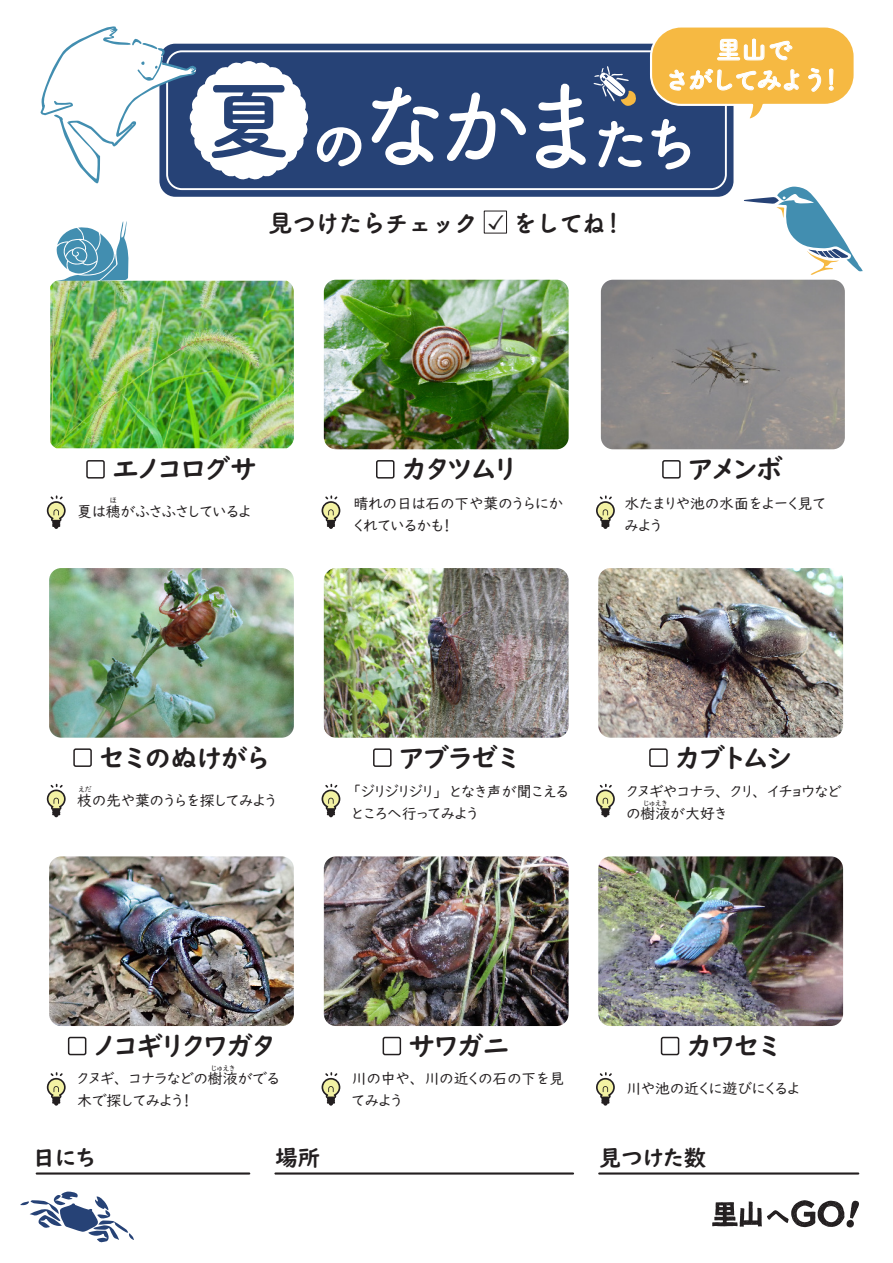
<style>
.page{position:relative;width:893px;height:1263px;background:#fff}
.page>*{position:absolute;margin:0;border:0;box-sizing:border-box;transform-origin:0 0}
.t1{font:58.95px "Tsuku A Rd Gothic Std R";color:#fff}
.t2{font:26.55px "UD Digi Kyokasho NK B";color:#231f20}
.t3{font:25.5px/30px "Tsuku A Rd Gothic Std E";letter-spacing:-.1em;color:#fff;text-align:center}
.t4{font:24.45px "Tsuku A Rd Gothic Std E";letter-spacing:-.05em;color:#231f20}
.t5{font:22.35px "UD Digi Kyokasho NK B";color:#231f20}
.t6{font:14.85px/22.5px "UD Digi Kyokasho NK R";color:#231f20}
.t7{font:7.5px "UD Digi Kyokasho NK R";color:#231f20}
.s1{font-size:95.7px}
</style>
<div class="page">
<div style="left:484px;top:211px;width:23px;height:22px;border:1px solid #231f20"></div>
<div style="left:159px;top:44px;width:574px;height:153px;background:#264276;border-radius:16px"></div>
<svg style="left:316px;top:127px;width:46px;height:40px"></svg>
<svg style="left:371px;top:86px;width:155px;height:80px"></svg>
<svg style="left:536px;top:83px;width:50px;height:86px"></svg>
<div style="left:166px;top:50px;width:561px;height:140px;border:2px solid #fff;border-radius:15px"></div>
<svg style="left:40px;top:26px;width:268px;height:157px"></svg>
<svg style="left:56px;top:221px;width:73px;height:60px"></svg>
<svg style="left:712px;top:1200px;width:147px;height:27px"></svg>
<div style="left:68px;top:1037px;width:18px;height:18px;border:2px solid #231f20;border-radius:2px"></div>
<div style="left:383px;top:1037px;width:18px;height:18px;border:2px solid #231f20;border-radius:2px"></div>
<svg style="left:322px;top:1072px;width:18px;height:34px"></svg>
<div style="left:73px;top:748px;width:19px;height:19px;border:2px solid #231f20;border-radius:2px"></div>
<div style="left:373px;top:748px;width:19px;height:19px;border:2px solid #231f20;border-radius:2px"></div>
<svg style="left:322px;top:784px;width:18px;height:33px"></svg>
<div style="left:649px;top:748px;width:19px;height:19px;border:2px solid #231f20;border-radius:2px"></div>
<svg style="left:596px;top:784px;width:19px;height:33px"></svg>
<div style="left:661px;top:1037px;width:18px;height:18px;border:2px solid #231f20;border-radius:2px"></div>
<svg style="left:596px;top:1072px;width:19px;height:34px"></svg>
<div style="left:86px;top:460px;width:19px;height:19px;border:2px solid #231f20;border-radius:2px"></div>
<svg style="left:47px;top:495px;width:19px;height:34px"></svg>
<img style="left:324px;top:280px;width:245px;height:169px">
<div style="left:376px;top:460px;width:18px;height:19px;border:2px solid #231f20;border-radius:2px"></div>
<svg style="left:322px;top:495px;width:18px;height:34px"></svg>
<img style="left:601px;top:280px;width:244px;height:169px">
<div style="left:662px;top:460px;width:19px;height:19px;border:2px solid #231f20;border-radius:2px"></div>
<svg style="left:596px;top:495px;width:19px;height:34px"></svg>
<hr style="left:37px;top:1172px;width:212px;height:2px;background:#231f20">
<hr style="left:275px;top:1172px;width:298px;height:2px;background:#231f20">
<hr style="left:599px;top:1172px;width:259px;height:2px;background:#231f20">
<img style="left:50px;top:281px;width:244px;height:167px">
<img style="left:49px;top:568px;width:245px;height:170px">
<img style="left:598px;top:568px;width:245px;height:170px">
<img style="left:324px;top:568px;width:245px;height:170px">
<img style="left:49px;top:856px;width:245px;height:170px">
<img style="left:324px;top:856px;width:245px;height:170px">
<img style="left:598px;top:856px;width:245px;height:170px">
<svg style="left:47px;top:784px;width:19px;height:33px"></svg>
<svg style="left:47px;top:1072px;width:19px;height:34px"></svg>
<svg style="left:20px;top:1191px;width:114px;height:52px"></svg>
<svg style="left:593px;top:27px;width:261px;height:144px"></svg>
<svg style="left:744px;top:187px;width:119px;height:88px"></svg>
<h3 class="t3" style="left:664px;top:33px;width:181px">里山で<br>さがしてみよう！</h3>
<h1 class="t1" style="left:310px;top:99px;width:391px">の<span class="s1">なかま</span>たち</h1>
<h3 class="t4" style="left:268px;top:204px;width:212px">見つけたらチェック</h3>
<h3 class="t4" style="left:512px;top:204px;width:115px">をしてね！</h3>
<h2 class="t2" style="left:113px;top:454px;width:145px">エノコログサ</h2>
<h2 class="t2" style="left:403px;top:454px;width:115px">カタツムリ</h2>
<p class="t6" style="left:77px;top:500px;width:175px">夏は穂がふさふさしているよ</p>
<h2 class="t2" style="left:689px;top:454px;width:96px">アメンボ</h2>
<p class="t6" style="left:354px;top:492px;width:211px">晴れの日は石の下や葉のうらにかくれているかも！</p>
<p class="t6" style="left:624px;top:492px;width:203px">水たまりや池の水面をよーく見てみよう</p>
<p class="t7" style="left:110px;top:496px;width:8px">ほ</p>
<h2 class="t2" style="left:100px;top:742px;width:170px">セミのぬけがら</h2>
<h2 class="t2" style="left:400px;top:742px;width:120px">アブラゼミ</h2>
<h2 class="t2" style="left:676px;top:742px;width:117px">カブトムシ</h2>
<p class="t6" style="left:626px;top:780px;width:217px">クヌギやコナラ、クリ、イチョウなどの樹液が大好き</p>
<p class="t6" style="left:77px;top:789px;width:201px">枝の先や葉のうらを探してみよう</p>
<p class="t6" style="left:352px;top:780px;width:218px">「ジリジリジリ」となき声が聞こえるところへ行ってみよう</p>
<p class="t7" style="left:78px;top:785px;width:15px">えだ</p>
<p class="t7" style="left:643px;top:799px;width:26px">じゅえき</p>
<h2 class="t2" style="left:95px;top:1030px;width:181px">ノコギリクワガタ</h2>
<h2 class="t2" style="left:409px;top:1030px;width:101px">サワガニ</h2>
<p class="t6" style="left:352px;top:1067px;width:214px">川の中や、川の近くの石の下を見てみよう</p>
<p class="t7" style="left:211px;top:1063px;width:26px">じゅえき</p>
<p class="t6" style="left:77px;top:1067px;width:204px">クヌギ、コナラなどの樹液がでる木で探してみよう！</p>
<h2 class="t2" style="left:687px;top:1030px;width:94px">カワセミ</h2>
<p class="t6" style="left:626px;top:1077px;width:175px">川や池の近くに遊びにくるよ</p>
<h3 class="t5" style="left:33px;top:1145px;width:64px">日にち</h3>
<h3 class="t5" style="left:275px;top:1145px;width:46px">場所</h3>
<h3 class="t5" style="left:599px;top:1145px;width:108px">見つけた数</h3>
</div>
